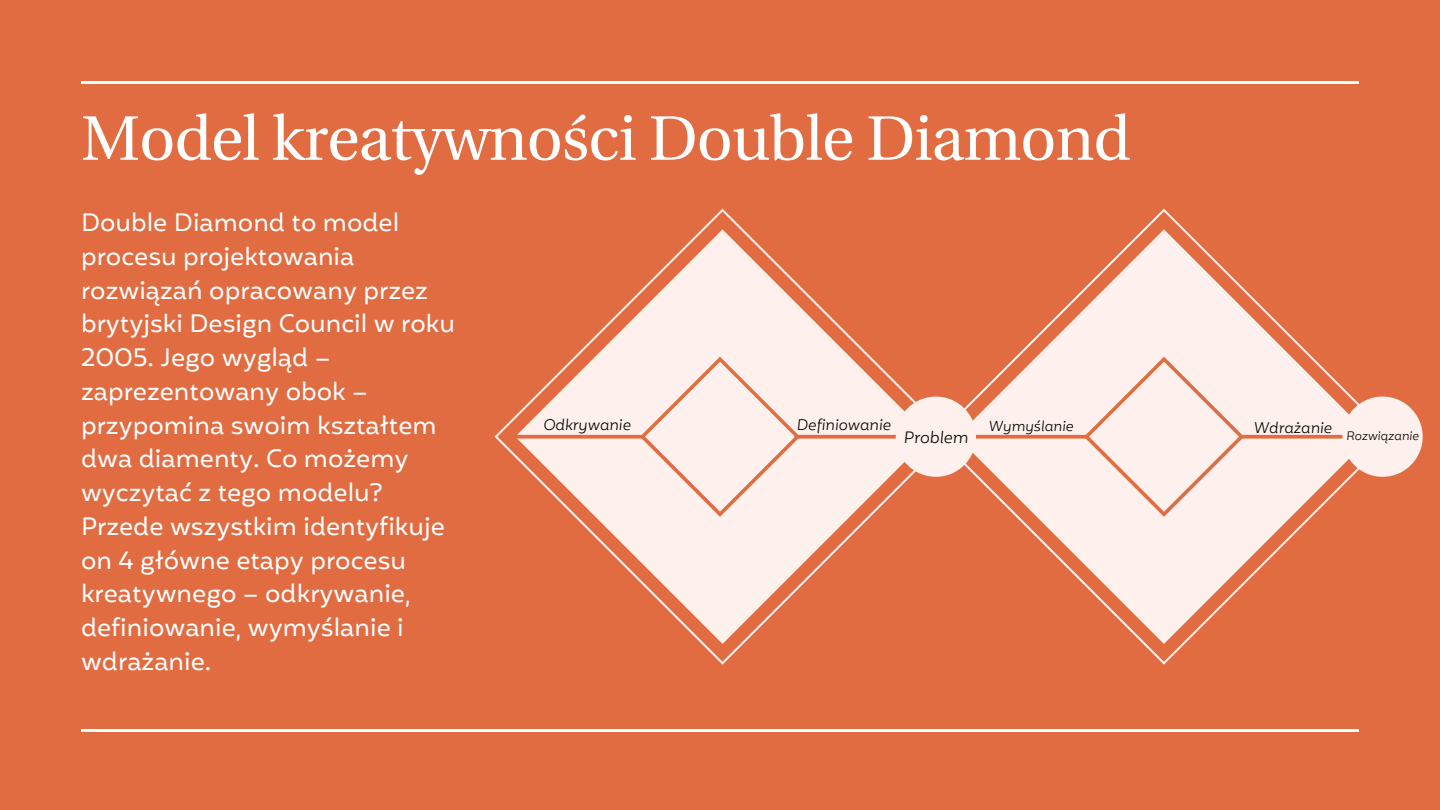
<style>
.page{position:relative;width:1440px;height:810px;background:#e16c41}
.page>*{position:absolute;margin:0;border:0;box-sizing:border-box;transform-origin:0 0}
.t1{font:62.7px "Heuristica";letter-spacing:-.015em;color:#fff}
.t2{font:24.5px/33.8px "Mohr";color:#fff}
.t3{font:italic 300 16px "Mohr";color:#000}
.t4{font:italic 300 15px "Mohr";color:#000}
.t5{font:italic 300 14px "Mohr";color:#000}
.t6{font:italic 300 12px "Mohr";color:#000}
</style>
<div class="page">
<hr style="left:81px;top:729px;width:1278px;height:2px;background:#fff">
<hr style="left:81px;top:81px;width:1278px;height:2px;background:#fff">
<svg style="left:495px;top:209px;width:441px;height:456px"></svg>
<svg style="left:936px;top:209px;width:456px;height:456px"></svg>
<svg style="left:800px;top:435px;width:96px;height:4px"></svg>
<svg style="left:976px;top:435px;width:108px;height:4px"></svg>
<div style="left:896px;top:397px;width:80px;height:80px;background:#fef0ec;border-radius:50%"></div>
<svg style="left:1244px;top:435px;width:98px;height:4px"></svg>
<div style="left:1342px;top:397px;width:81px;height:80px;background:#fef0ec;border-radius:50%"></div>
<svg style="left:640px;top:357px;width:160px;height:160px;background:#fce7e1"></svg>
<svg style="left:1084px;top:357px;width:160px;height:160px;background:#fce8e2"></svg>
<svg style="left:515px;top:435px;width:126px;height:4px"></svg>
<h1 class="t1" style="left:81px;top:113px;width:1051px">Model kreatywności Double Diamond</h1>
<p class="t2" style="left:81px;top:206px;width:376px">Double Diamond to model procesu projektowania rozwiązań opracowany przez brytyjski Design Council w roku<br>2005. Jego wygląd – zaprezentowany obok – przypomina swoim kształtem dwa diamenty. Co możemy wyczytać z tego modelu?<br>Przede wszystkim identyfikuje on 4 główne etapy procesu kreatywnego – odkrywanie, definiowanie, wymyślanie i wdrażanie.</p>
<p class="t4" style="left:543px;top:416px;width:89px">Odkrywanie</p>
<p class="t4" style="left:797px;top:416px;width:96px">Definiowanie</p>
<p class="t5" style="left:989px;top:418px;width:86px">Wymyślanie</p>
<p class="t4" style="left:1253px;top:419px;width:80px">Wdrażanie</p>
<p class="t3" style="left:904px;top:428px;width:66px">Problem</p>
<p class="t6" style="left:1346px;top:428px;width:74px">Rozwiązanie</p>
</div>
